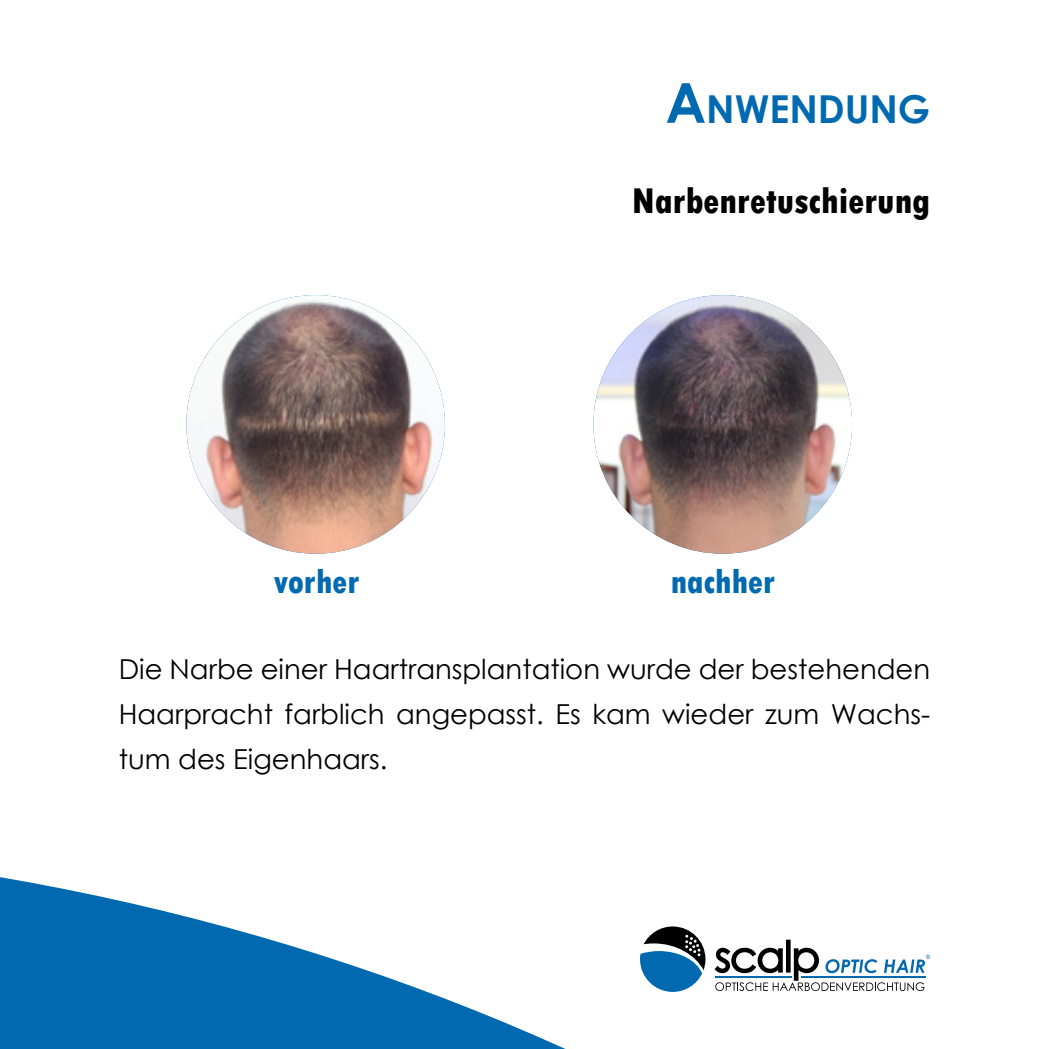
<style>
.page{position:relative;width:1049px;height:1049px;background:#fff}
.page>*{position:absolute;margin:0;border:0;box-sizing:border-box;transform-origin:0 0}
.t1{font:700 38.5px "Century Gothic";color:#0069af}
.t2{font:800 condensed 37.5px "Tw Cen";color:#000}
.t3{font:800 condensed 35px "Tw Cen";color:#0069af}
.t4{font:27.5px/45px "Century Gothic";color:#000;text-align:justify}
.s1{font-size:55px}
</style>
<div class="page">
<svg style="left:0;top:877px;width:931px;height:172px"></svg>
<svg style="left:640px;top:926px;width:65px;height:66px"></svg>
<svg style="left:715px;top:940px;width:215px;height:51px"></svg>
<img style="left:593px;top:295px;width:259px;height:259px;border-radius:129px">
<img style="left:186px;top:295px;width:259px;height:259px;border-radius:129px">
<h1 class="t1" style="left:665px;top:80px;width:266px"><span class="s1">A</span>NWENDUNG</h1>
<h2 class="t2" style="left:632px;top:179px;width:300px">Narbenretuschierung</h2>
<p class="t3" style="left:274px;top:561px;width:87px">vorher</p>
<p class="t3" style="left:671px;top:561px;width:106px">nachher</p>
<p class="t4" style="left:119px;top:646px;width:813px">Die Narbe einer Haartransplantation wurde der bestehenden Haarpracht farblich angepasst. Es kam wieder zum Wachs&shy;tum des Eigenhaars.</p>
</div>
